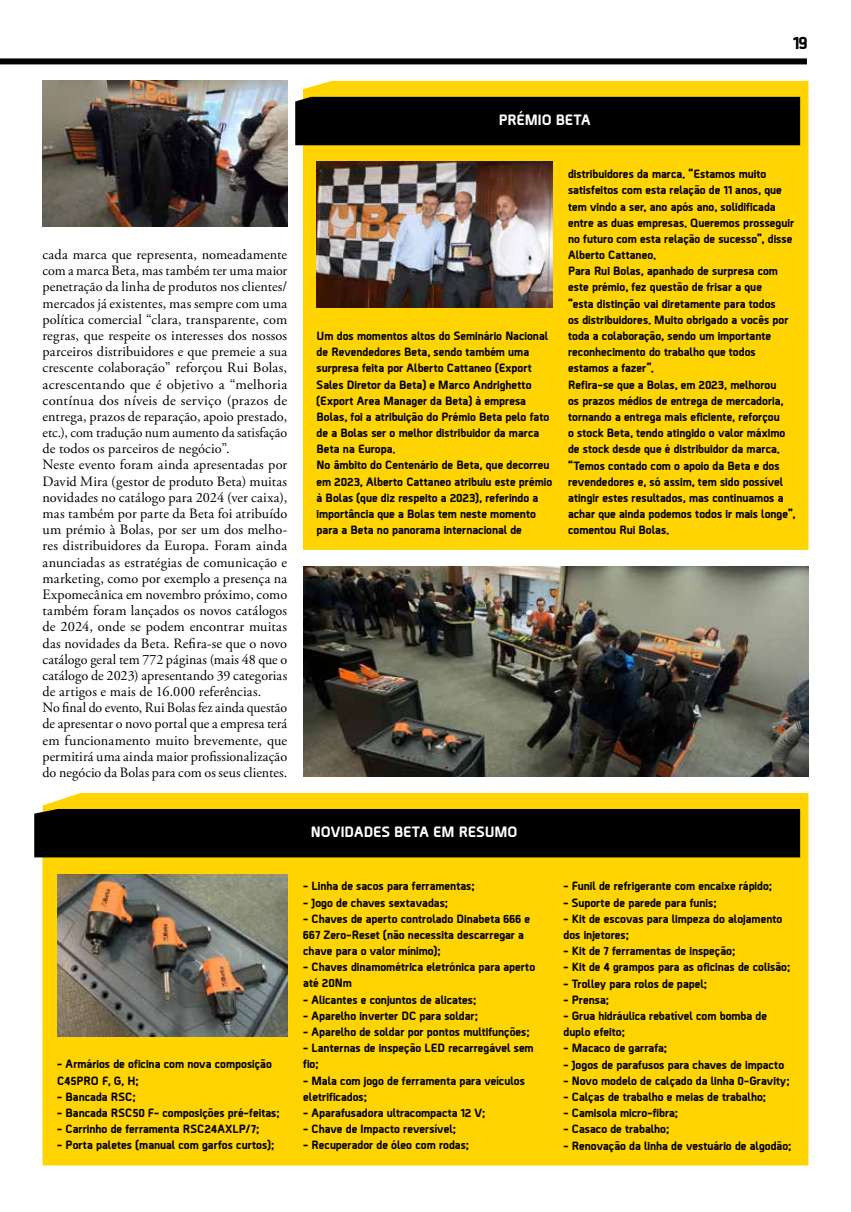
<style>
.page{position:relative;width:851px;height:1212px;background:#fff}
.page>*{position:absolute;margin:0;border:0;box-sizing:border-box;transform-origin:0 0}
.t1{font:800 18px "Borda";color:#000}
.t2{font:800 15px "Borda";color:#fff}
.t3{font:14.25px/16.2px "Adobe Garamond Pro";letter-spacing:.005em;color:#000}
.t4{font:800 12px/16.2px "Borda";color:#000}
</style>
<div class="page">
<div style="left:303px;top:81px;width:505px;height:469px;background:#ffd400"></div>
<div style="left:43px;top:793px;width:765px;height:372px;background:#ffd400"></div>
<div style="left:295px;top:97px;width:505px;height:48px;background:#000"></div>
<div style="left:34px;top:809px;width:766px;height:48px;background:#000"></div>
<img style="left:316px;top:162px;width:236px;height:145px">
<img style="left:58px;top:874px;width:229px;height:162px">
<img style="left:304px;top:566px;width:504px;height:211px">
<img style="left:43px;top:81px;width:244px;height:146px">
<div style="left:0;top:58px;width:806px;height:6px;background:#000"></div>
<h1 class="t1" style="left:793px;top:29px;width:16px">19</h1>
<p class="t3" style="left:43px;top:247px;width:246px">cada marca que representa, nomeadamente com a marca Beta, mas também ter uma maior penetração da linha de produtos nos clientes/ mercados já existentes, mas sempre com uma política comercial “clara, transparente, com regras, que respeite os interesses dos nossos parceiros distribuidores e que premeie a sua crescente colaboração” reforçou Rui Bolas, acrescentando que é objetivo a “melhoria contínua dos níveis de serviço (prazos de entrega, prazos de reparação, apoio prestado, etc.), com tradução num aumento da satisfação de todos os parceiros de negócio”.<br>Neste evento foram ainda apresentadas por David Mira (gestor de produto Beta) muitas novidades no catálogo para 2024 (ver caixa), mas também por parte da Beta foi atribuído um prémio à Bolas, por ser um dos melho&shy;res distribuidores da Europa. Foram ainda anunciadas as estratégias de comunicação e marketing, como por exemplo a presença na Expomecânica em novembro próximo, como também foram lançados os novos catálogos de 2024, onde se podem encontrar muitas das novidades da Beta. Refira-se que o novo catálogo geral tem 772 páginas (mais 48 que o catálogo de 2023) apresentando 39 categorias de artigos e mais de 16.000 referências.<br>No final do evento, Rui Bolas fez ainda questão de apresentar o novo portal que a empresa terá em funcionamento muito brevemente, que permitirá uma ainda maior profissionalização do negócio da Bolas para com os seus clientes.</p>
<p class="t2" style="left:498px;top:109px;width:93px">PRÉMIO BETA</p>
<p class="t4" style="left:316px;top:327px;width:237px">Um dos momentos altos do Seminário Nacional de Revendedores Beta, sendo também uma surpresa feita por Alberto Cattaneo (Export Sales Diretor da Beta) e Marco Andrighetto (Export Area Manager da Beta) à empresa Bolas, foi a atribuição do Prémio Beta pelo fato de a Bolas ser o melhor distribuidor da marca Beta na Europa.<br>No âmbito do Centenário de Beta, que decorreu em 2023, Alberto Cattaneo atribuiu este prémio à Bolas (que diz respeito a 2023), referindo a importância que a Bolas tem neste momento para a Beta no panorama internacional de</p>
<p class="t4" style="left:568px;top:165px;width:229px">distribuidores da marca. “Estamos muito satisfeitos com esta relação de 11 anos, que tem vindo a ser, ano após ano, solidificada entre as duas empresas. Queremos prosseguir no futuro com esta relação de sucesso”, disse Alberto Cattaneo.<br>Para Rui Bolas, apanhado de surpresa com este prémio, fez questão de frisar a que<br>“esta distinção vai diretamente para todos<br>os distribuidores. Muito obrigado a vocês por toda a colaboração, sendo um importante reconhecimento do trabalho que todos estamos a fazer”.<br>Refira-se que a Bolas, em 2023, melhorou<br>os prazos médios de entrega de mercadoria, tornando a entrega mais eficiente, reforçou<br>o stock Beta, tendo atingido o valor máximo de stock desde que é distribuidor da marca. “Temos contado com o apoio da Beta e dos revendedores e, só assim, tem sido possível atingir estes resultados, mas continuamos a achar que ainda podemos todos ir mais longe”, comentou Rui Bolas.</p>
<p class="t4" style="left:57px;top:1055px;width:216px">- Armários de oficina com nova composição<br>C45PRO F, G, H;</p>
<p class="t4" style="left:57px;top:1087px;width:80px">- Bancada RSC;</p>
<p class="t4" style="left:57px;top:1103px;width:223px">- Bancada RSC50 F- composições pré-feitas;</p>
<p class="t4" style="left:57px;top:1120px;width:203px">- Carrinho de ferramenta RSC24AXLP/7;</p>
<p class="t4" style="left:57px;top:1136px;width:218px">- Porta paletes (manual com garfos curtos);</p>
<p class="t2" style="left:311px;top:821px;width:208px">NOVIDADES BETA EM RESUMO</p>
<p class="t4" style="left:303px;top:877px;width:173px">- Linha de sacos para ferramentas;</p>
<p class="t4" style="left:303px;top:893px;width:146px">- Jogo de chaves sextavadas;</p>
<p class="t4" style="left:303px;top:909px;width:228px">- Chaves de aperto controlado Dinabeta 666 e<br>667 Zero-Reset (não necessita descarregar a chave para o valor mínimo);</p>
<p class="t4" style="left:303px;top:958px;width:233px">- Chaves dinamométrica eletrónica para aperto até 20Nm</p>
<p class="t4" style="left:303px;top:990px;width:174px">- Alicantes e conjuntos de alicates;</p>
<p class="t4" style="left:303px;top:1006px;width:176px">- Aparelho inverter DC para soldar;</p>
<p class="t4" style="left:303px;top:1023px;width:228px">- Aparelho de soldar por pontos multifunções;</p>
<p class="t4" style="left:303px;top:1039px;width:232px">- Lanternas de inspeção LED recarregável sem fio;</p>
<p class="t4" style="left:303px;top:1071px;width:223px">- Mala com jogo de ferramenta para veículos eletrificados;</p>
<p class="t4" style="left:303px;top:1103px;width:183px">- Aparafusadora ultracompacta 12 V;</p>
<p class="t4" style="left:303px;top:1120px;width:154px">- Chave de Impacto reversível;</p>
<p class="t4" style="left:303px;top:1136px;width:167px">- Recuperador de óleo com rodas;</p>
<p class="t4" style="left:563px;top:877px;width:210px">- Funil de refrigerante com encaixe rápido;</p>
<p class="t4" style="left:563px;top:893px;width:154px">- Suporte de parede para funis;</p>
<p class="t4" style="left:563px;top:909px;width:220px">- Kit de escovas para limpeza do alojamento dos injetores;</p>
<p class="t4" style="left:563px;top:942px;width:173px">- Kit de 7 ferramentas de inspeção;</p>
<p class="t4" style="left:563px;top:958px;width:228px">- Kit de 4 grampos para as oficinas de colisão;</p>
<p class="t4" style="left:563px;top:974px;width:145px">- Trolley para rolos de papel;</p>
<p class="t4" style="left:563px;top:990px;width:47px">- Prensa;</p>
<p class="t4" style="left:563px;top:1006px;width:205px">- Grua hidráulica rebatível com bomba de duplo efeito;</p>
<p class="t4" style="left:563px;top:1039px;width:105px">- Macaco de garrafa;</p>
<p class="t4" style="left:563px;top:1055px;width:222px">- Jogos de parafusos para chaves de impacto</p>
<p class="t4" style="left:563px;top:1071px;width:227px">- Novo modelo de calçado da linha 0-Gravity;</p>
<p class="t4" style="left:563px;top:1087px;width:204px">- Calças de trabalho e meias de trabalho;</p>
<p class="t4" style="left:563px;top:1104px;width:116px">- Camisola micro-fibra;</p>
<p class="t4" style="left:563px;top:1120px;width:107px">- Casaco de trabalho;</p>
<p class="t4" style="left:563px;top:1136px;width:229px">- Renovação da linha de vestuário de algodão;</p>
</div>
